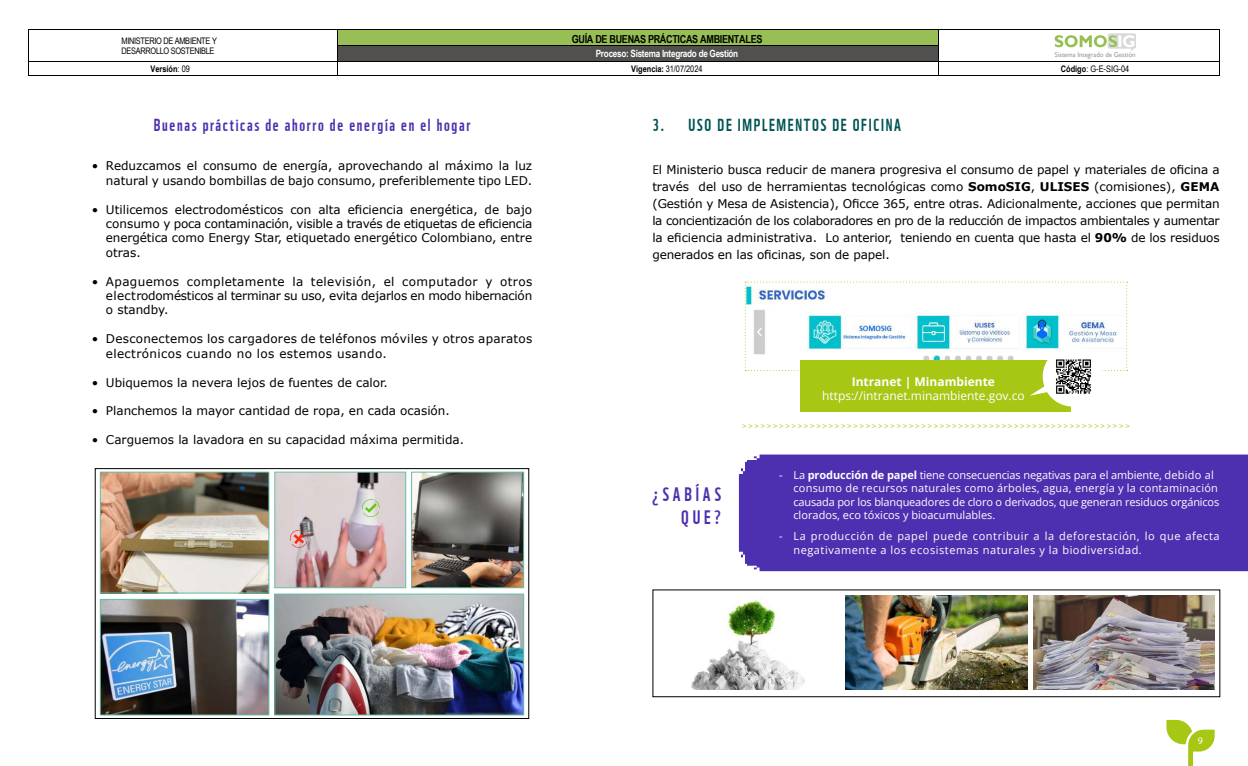
<style>
.page{position:relative;width:1248px;height:766px;background:#fff}
.page>*{position:absolute;margin:0;border:0;box-sizing:border-box;transform-origin:0 0}
.t1{font:19px/22.8px "WWF";letter-spacing:.2em;color:#4d30b0;text-align:right}
.t2{font:17px "WWF";letter-spacing:.1em;color:#4d30b0}
.t3{font:17px "WWF";letter-spacing:.1em;color:#005454}
.t4{font:12px/14.4px "Verdana";color:#000;text-align:justify}
.t5{font:12px/14.4px "Verdana";letter-spacing:.02em;color:#000}
.t6{font:12px "Open Sans";color:#fff}
.t7{font:700 12px "Open Sans";color:#fff}
.t8{font:11px/13.2px "Open Sans";letter-spacing:-.01em;color:#fff}
.t9{font:11px/13.2px "Open Sans";letter-spacing:.05em;color:#fff}
.t10{font:700 11px "Arial Narrow";letter-spacing:-.025em;color:#000}
.t11{font:700 10px "Arial Narrow";letter-spacing:-.03em;color:#fff}
.t12{font:10px "Myriad Pro";color:#fff}
.t13{font:9px/10.3px "Arial Narrow";letter-spacing:-.03em;color:#000}
.t14{font:700 9px "Arial Narrow";color:#000}
.t15{font:8px "Open Sans";color:#a6c714}
.t16{font:7px "Gill Sans";color:#989898;scale:.96 1}
.s1{font-weight:400}
.s2{font-weight:700}
.s3{font-family:"Open Sans"}
</style>
<div class="page">
<svg style="left:1166px;top:719px;width:48px;height:46px"></svg>
<img style="left:845px;top:595px;width:182px;height:94px">
<img style="left:276px;top:595px;width:246px;height:118px">
<div style="left:274px;top:593px;width:250px;height:122px;border:1px solid #66bfa6"></div>
<img style="left:102px;top:473px;width:165px;height:118px">
<div style="left:100px;top:471px;width:169px;height:122px;border:1px solid #66bfa6"></div>
<img style="left:102px;top:600px;width:165px;height:113px">
<div style="left:100px;top:598px;width:169px;height:117px;border:1px solid #66bfa6"></div>
<img style="left:413px;top:473px;width:109px;height:113px">
<div style="left:411px;top:471px;width:113px;height:117px;border:1px solid #66bfa6"></div>
<img style="left:276px;top:473px;width:128px;height:113px">
<div style="left:274px;top:471px;width:132px;height:117px;border:1px solid #66bfa6"></div>
<div style="left:95px;top:468px;width:434px;height:250px;border:1px solid #000"></div>
<svg style="left:362px;top:499px;width:17px;height:18px"></svg>
<svg style="left:290px;top:529px;width:17px;height:18px"></svg>
<div style="left:800px;top:360px;width:270px;height:51px;background:#a6c714"></div>
<svg style="left:744px;top:281px;width:383px;height:125px"></svg>
<img style="left:1053px;top:358px;width:39px;height:36px">
<img style="left:691px;top:597px;width:114px;height:92px">
<img style="left:1033px;top:595px;width:181px;height:94px">
<div style="left:738px;top:454px;width:509px;height:117px;background:#4d30b0"></div>
<div style="left:342px;top:30px;width:591px;height:15px;background:#97bf55"></div>
<hr style="left:29px;top:29px;width:308px;height:1px;background:#000">
<hr style="left:337px;top:29px;width:601px;height:1px;background:#000">
<hr style="left:938px;top:29px;width:281px;height:1px;background:#000">
<div style="left:337px;top:46px;width:601px;height:16px;background:#51504f"></div>
<hr style="left:337px;top:45px;width:601px;height:1px;background:#000">
<hr style="left:29px;top:62px;width:308px;height:1px;background:#000">
<hr style="left:337px;top:62px;width:601px;height:1px;background:#000">
<hr style="left:938px;top:62px;width:281px;height:1px;background:#000">
<svg style="left:28px;top:29px;width:1px;height:47px"></svg>
<hr style="left:29px;top:76px;width:308px;height:1px;background:#000">
<svg style="left:337px;top:30px;width:1px;height:46px"></svg>
<hr style="left:337px;top:76px;width:601px;height:1px;background:#000">
<svg style="left:938px;top:30px;width:1px;height:46px"></svg>
<hr style="left:938px;top:76px;width:281px;height:1px;background:#000">
<svg style="left:1219px;top:29px;width:1px;height:47px"></svg>
<svg style="left:1054px;top:33px;width:81px;height:18px"></svg>
<p class="t13" style="left:122px;top:35px;width:97px">MINISTERIO DE AMBIENTE Y<br>DESARROLLO SOSTENIBLE</p>
<p class="t10" style="left:571px;top:31px;width:192px">GUÍA DE BUENAS PRÁCTICAS AMBIENTALES</p>
<p class="t11" style="left:596px;top:46px;width:144px">Proceso: Sistema Integrado de Gestión</p>
<p class="t14" style="left:150px;top:62px;width:41px">Versión<span class="s1">: 09</span></p>
<p class="t13" style="left:631px;top:63px;width:73px"><span class="s2">Vigencia:</span> 31/07/2024</p>
<h2 class="t2" style="left:154px;top:112px;width:318px">Buenas prácticas de ahorro de energía en el hogar</h2>
<h2 class="t3" style="left:652px;top:112px;width:250px">3. USO DE IMPLEMENTOS DE OFICINA</h2>
<p class="t16" style="left:1054px;top:50px;width:85px">Sistema Integrado de Gestión</p>
<p class="t13" style="left:1060px;top:63px;width:70px"><span class="s2">Código</span>: G-E-SIG-04</p>
<p class="t4" style="left:92px;top:159px;width:442px;text-align:right">• Reduzcamos el consumo de energía, aprovechando al máximo la luz natural y usando bombillas de bajo consumo, preferiblemente tipo LED.</p>
<p class="t4" style="left:106px;top:202px;width:428px;text-indent:-14px">• Utilicemos electrodomésticos con alta eficiencia energética, de bajo consumo y poca contaminación, visible a través de etiquetas de eficiencia energética como Energy Star, etiquetado energético Colombiano, entre otras.</p>
<p class="t4" style="left:106px;top:274px;width:428px;text-indent:-14px">• Apaguemos completamente la televisión, el computador y otros electrodomésticos al terminar su uso, evita dejarlos en modo hibernación o standby.</p>
<p class="t5" style="left:106px;top:331px;width:428px;text-indent:-14px">• Desconectemos los cargadores de teléfonos móviles y otros aparatos electrónicos cuando no los estemos usando.</p>
<p class="t4" style="left:92px;top:375px;width:298px">• Ubiquemos la nevera lejos de fuentes de calor.</p>
<p class="t4" style="left:92px;top:403px;width:359px">• Planchemos la mayor cantidad de ropa, en cada ocasión.</p>
<p class="t4" style="left:92px;top:432px;width:374px">• Carguemos la lavadora en su capacidad máxima permitida.</p>
<p class="t4" style="left:652px;top:161px;width:569px;line-height:17px"><span class="s3">E</span>l Ministerio busca reducir de manera progresiva el consumo de papel y materiales de oficina a través del uso de herramientas tecnológicas como <span class="s2">SomoSIG</span>, <span class="s2">ULISES</span> (comisiones), <span class="s2">GEMA </span>(Gestión y Mesa de Asistencia), Oficce 365, entre otras. Adicionalmente, acciones que permitan la concientización de los colaboradores en pro de la reducción de impactos ambientales y aumentar la eficiencia administrativa. Lo anterior, teniendo en cuenta que hasta el <span class="s2">90%</span> de los residuos generados en las oficinas, son de papel.</p>
<p class="t7" style="left:851px;top:373px;width:145px">Intranet | Minambiente</p>
<p class="t6" style="left:822px;top:387px;width:204px">https://intranet.minambiente.gov.co</p>
<h1 class="t1" style="left:652px;top:480px;width:70px">¿SABÍAS<br>QUE?</h1>
<p class="t15" style="left:742px;top:420px;width:389px">&gt;&gt;&gt;&gt;&gt;&gt;&gt;&gt;&gt;&gt;&gt;&gt;&gt;&gt;&gt;&gt;&gt;&gt;&gt;&gt;&gt;&gt;&gt;&gt;&gt;&gt;&gt;&gt;&gt;&gt;&gt;&gt;&gt;&gt;&gt;&gt;&gt;&gt;&gt;&gt;&gt;&gt;&gt;&gt;&gt;&gt;&gt;&gt;&gt;&gt;&gt;&gt;&gt;&gt;&gt;&gt;&gt;&gt;&gt;&gt;&gt;&gt;&gt;</p>
<p class="t8" style="left:793px;top:468px;width:427px;text-indent:-14px">- La <span class="s2">producción de papel</span> tiene consecuencias negativas para el ambiente, debido al consumo de recursos naturales como árboles, agua, energía y la contaminación causada por los blanqueadores de cloro o derivados, que generan residuos orgánicos clorados, eco tóxicos y bioacumulables.</p>
<p class="t9" style="left:793px;top:529px;width:428px;text-indent:-14px">- La producción de papel puede contribuir a la deforestación, lo que afecta negativamente a los ecosistemas naturales y la biodiversidad.</p>
<p class="t12" style="left:1197px;top:734px;width:7px">9</p>
</div>
